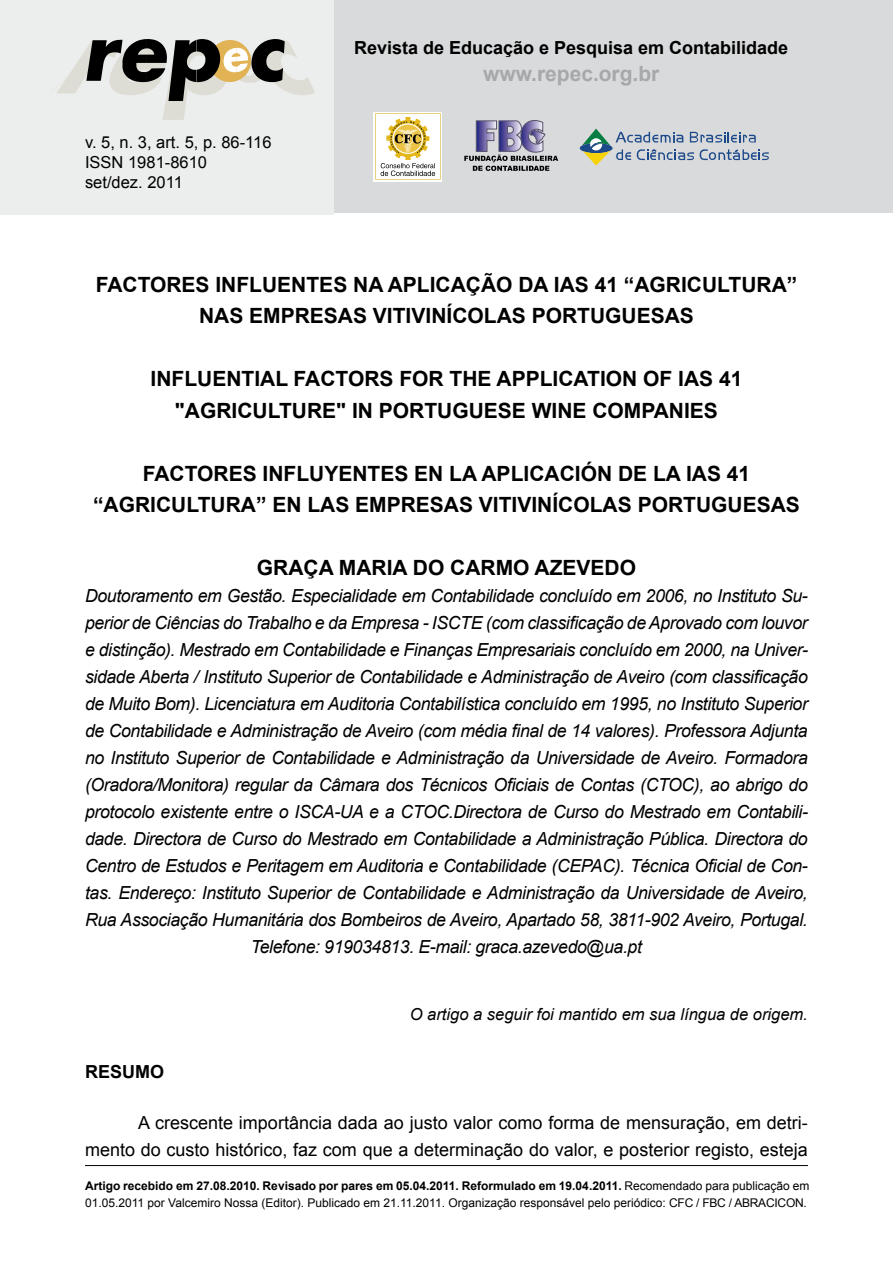
<style>
.page{position:relative;width:893px;height:1263px;background:#fff}
.page>*{position:absolute;margin:0;border:0;box-sizing:border-box;transform-origin:0 0}
.t1{font:700 21px "Arial";color:#000}
.t2{font:700 21px "Arial";color:#a7a8aa}
.t3{font:italic 18px/27px "Arial";letter-spacing:-.02em;color:#000;text-align:center}
.t4{font:18px/27px "Arial";color:#000;text-align:right}
.t5{font:700 18px "Arial";color:#000}
.t6{font:16.5px/19.8px "Arial";color:#000}
.t7{font:italic 16.5px "Arial";color:#000}
.t8{font:12px/16.5px "Arial";color:#000}
.s1{font-weight:700}
</style>
<div class="page">
<div style="left:0;top:0;width:893px;height:213px;background:#d9dadb"></div>
<div style="left:0;top:0;width:333px;height:214px;background:#eceded"></div>
<svg style="left:57px;top:39px;width:258px;height:81px"></svg>
<svg style="left:580px;top:129px;width:189px;height:37px"></svg>
<svg style="left:464px;top:120px;width:94px;height:51px"></svg>
<div style="left:374px;top:112px;width:68px;height:69px;background:#fff"></div>
<svg style="left:375px;top:113px;width:66px;height:67px"></svg>
<hr style="left:85px;top:1165px;width:723px;height:1px;background:#000">
<p class="t6" style="left:85px;top:133px;width:188px">v. 5, n. 3, art. 5, p. 86-116<br>ISSN 1981-8610<br>set/dez. 2011</p>
<p class="t5" style="left:354px;top:35px;width:436px">REVISTA DE EDUCAÇÃO E PESQUISA EM CONTABILIDADE</p>
<p class="t2" style="left:483px;top:59px;width:178px">WWW.REPEC.ORG.BR</p>
<p class="t1" style="left:96px;top:270px;width:470px">FACTORES INF LUENTES NA APLICAÇÃO DA IAS</p>
<p class="t1" style="left:595px;top:270px;width:204px">41 “AGRIC ULTURA”</p>
<p class="t1" style="left:199px;top:302px;width:97px">NAS EMPRE</p>
<p class="t1" style="left:324px;top:302px;width:371px">SAS VITIVINÍCOLAS PORTUGUESAS</p>
<p class="t1" style="left:150px;top:365px;width:540px">INFLUENTIAL FACTORS FOR THE APPLICATION OF IAS</p>
<p class="t1" style="left:719px;top:365px;width:25px">41</p>
<p class="t1" style="left:175px;top:396px;width:544px">"AGRICULTURE" IN PORTUGUESE WINE COMPANIES</p>
<p class="t1" style="left:143px;top:459px;width:556px">FACTORES INFLUYENTES EN LA APLICACIÓN DE LA IAS</p>
<p class="t1" style="left:727px;top:459px;width:25px">41</p>
<p class="t1" style="left:93px;top:491px;width:309px">“AGRIC ULTURA” EN LAS EMPRE</p>
<p class="t1" style="left:430px;top:491px;width:371px">SAS VITIVINÍCOLAS PORTUGUESAS</p>
<p class="t1" style="left:257px;top:554px;width:381px">GRAÇA MARIA DO CARMO AZEVEDO</p>
<p class="t3" style="left:85px;top:583px;width:724px">Doutoramento em Gestão. Especialidade em Contabilidade concluído em 2006, no Instituto Su&shy;perior de Ciências do Trabalho e da Empresa - ISCTE (com classificação de Aprovado com louvor e distinção). Mestrado em Contabilidade e Finanças Empresariais concluído em 2000, na Univer&shy;sidade Aberta / Instituto Superior de Contabilidade e Administração de Aveiro (com classificação de Muito Bom). Licenciatura em Auditoria Contabilística concluído em 1995, no Instituto Superior de Contabilidade e Administração de Aveiro (com média final de 14 valores). Professora Adjunta no Instituto Superior de Contabilidade e Administração da Universidade de Aveiro. Formadora (Oradora/Monitora) regular da Câmara dos Técnicos Oficiais de Contas (CTOC), ao abrigo do protocolo existente entre o ISCA-UA e a CTOC.Directora de Curso do Mestrado em Contabili&shy;dade. Directora de Curso do Mestrado em Contabilidade a Administração Pública. Directora do Centro de Estudos e Peritagem em Auditoria e Contabilidade (CEPAC). Técnica Oficial de Con&shy;tas. Endereço: Instituto Superior de Contabilidade e Administração da Universidade de Aveiro, Rua Associação Humanitária dos Bombeiros de Aveiro, Apartado 58, 3811-902 Aveiro, Portugal.<br>Telefone: 919034813. E-mail: graca.azevedo@ua.pt</p>
<p class="t7" style="left:410px;top:1003px;width:400px">O artigo a seguir foi mantido em sua língua de origem.</p>
<p class="t5" style="left:85px;top:1060px;width:40px">RESUMO</p>
<p class="t4" style="left:85px;top:1109px;width:724px">A crescente importância dada ao justo valor como forma de mensuração, em detri&shy;mento do custo histórico, faz com que a determinação do valor, e posterior registo, esteja</p>
<p class="t8" style="left:85px;top:1178px;width:726px"><span class="s1">ARTIGO RECEBIDO EM 27.08.2010. REVISADO POR PARES EM 05.04.2011. REFORMULADO EM 19.04.2011.</span> Recomendado para publicação em<br>01.05.2011 por Valcemiro Nossa (Editor). Publicado em 21.11.2011. Organização responsável pelo periódico: CFC / FBC / ABRACICON.</p>
</div>
